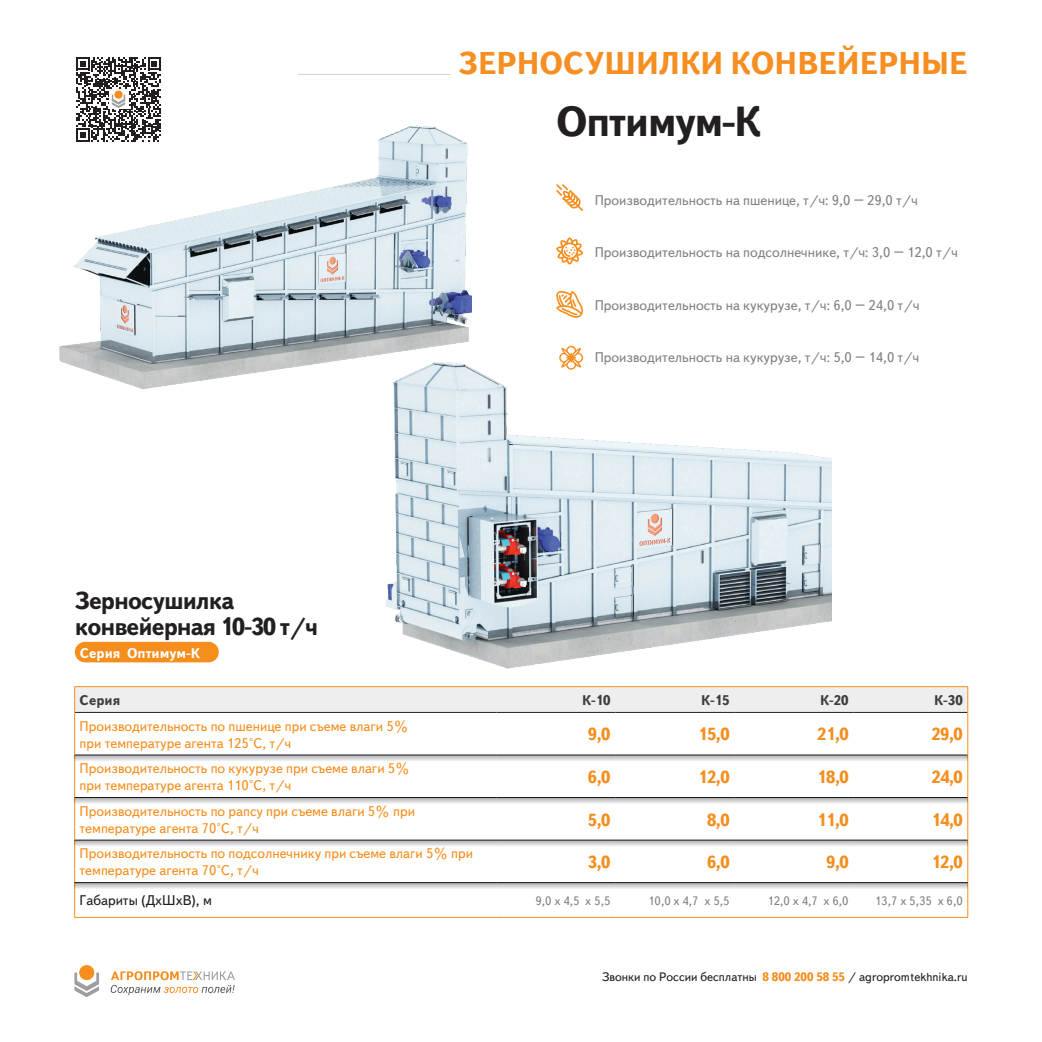
<style>
.page{position:relative;width:1042px;height:1042px;background:#fff}
.page>*{position:absolute;margin:0;border:0;box-sizing:border-box;transform-origin:0 0}
.t1{font:700 42px "Text Book C";letter-spacing:-.04em;color:#231f20}
.t2{font:700 31.5px "Text Book C";color:#f68e21}
.t3{font:700 24.5px/26.2px "Text Book C";letter-spacing:-.04em;color:#231f20}
.t4{font:700 17.5px "Text Book C";letter-spacing:-.02em;color:#f68e1e}
.t5{font:14px/16.8px "Text Book C";color:#f68e1e}
.t6{font:14px "Text Book C";color:#808285}
.t7{font:700 14px "Text Book C";color:#3e3e3f}
.t8{font:14px "Text Book C";color:#231f20}
.t9{font:700 14px "Text Book C";color:#fff}
.t10{font:12.25px "Text Book C";color:#231f20}
.t11{font:12.25px "Text Book C";color:#808285}
.s1{font-weight:700;color:#f68e1e}
</style>
<div class="page">
<div style="left:79px;top:965px;width:15px;height:15px;background:#f68e1e;border-radius:50%"></div>
<svg style="left:74px;top:972px;width:25px;height:25px"></svg>
<svg style="left:111px;top:971px;width:124px;height:24px"></svg>
<div style="left:75px;top:642px;width:144px;height:20px;background:#f68e1e;border-radius:10px"></div>
<div style="left:75px;top:686px;width:421px;height:26px;background:#eeeeef"></div>
<div style="left:496px;top:686px;width:119px;height:26px;background:#eeeeef"></div>
<div style="left:615px;top:686px;width:119px;height:26px;background:#eeeeef"></div>
<svg style="left:75px;top:713px;width:892px;height:204px"></svg>
<hr style="left:496px;top:712px;width:119px;height:1px;background:#231f20">
<hr style="left:615px;top:712px;width:119px;height:1px;background:#231f20">
<hr style="left:734px;top:712px;width:119px;height:1px;background:#231f20">
<hr style="left:853px;top:712px;width:114px;height:1px;background:#231f20">
<hr style="left:496px;top:754px;width:119px;height:1px;background:#231f20">
<hr style="left:615px;top:754px;width:119px;height:1px;background:#231f20">
<hr style="left:734px;top:754px;width:119px;height:1px;background:#231f20">
<hr style="left:853px;top:754px;width:114px;height:1px;background:#231f20">
<hr style="left:75px;top:712px;width:421px;height:1px;background:#231f20">
<hr style="left:74px;top:686px;width:422px;height:1px;background:#f68e1e">
<svg style="left:74px;top:687px;width:1px;height:25px"></svg>
<hr style="left:496px;top:686px;width:119px;height:1px;background:#f68e1e">
<hr style="left:615px;top:686px;width:119px;height:1px;background:#f68e1e">
<svg style="left:734px;top:686px;width:234px;height:26px;background:#ede9e5"></svg>
<hr style="left:74px;top:712px;width:1px;height:43px;background:#f68e1e">
<hr style="left:967px;top:712px;width:1px;height:43px;background:#f68e1e">
<hr style="left:74px;top:755px;width:1px;height:42px;background:#f68e1e">
<hr style="left:967px;top:755px;width:1px;height:42px;background:#f68e1e">
<hr style="left:74px;top:797px;width:1px;height:43px;background:#f68e1e">
<hr style="left:967px;top:797px;width:1px;height:43px;background:#f68e1e">
<hr style="left:74px;top:840px;width:1px;height:42px;background:#f68e1e">
<hr style="left:967px;top:840px;width:1px;height:42px;background:#f68e1e">
<hr style="left:74px;top:882px;width:1px;height:35px;background:#f68e1e">
<hr style="left:967px;top:882px;width:1px;height:35px;background:#f68e1e">
<hr style="left:75px;top:754px;width:421px;height:1px;background:#231f20">
<hr style="left:74px;top:917px;width:422px;height:1px;background:#f68e1e">
<hr style="left:496px;top:917px;width:119px;height:1px;background:#f68e1e">
<hr style="left:615px;top:917px;width:119px;height:1px;background:#f68e1e">
<hr style="left:734px;top:917px;width:119px;height:1px;background:#f68e1e">
<hr style="left:853px;top:917px;width:115px;height:1px;background:#f68e1e">
<svg style="left:75px;top:755px;width:892px;height:12px"></svg>
<svg style="left:75px;top:797px;width:892px;height:13px"></svg>
<svg style="left:75px;top:840px;width:892px;height:12px"></svg>
<svg style="left:75px;top:882px;width:892px;height:13px"></svg>
<svg style="left:556px;top:184px;width:27px;height:27px"></svg>
<img style="left:59px;top:58px;width:409px;height:331px">
<hr style="left:298px;top:74px;width:153px;height:1px;background:#d1d2d4">
<img style="left:359px;top:211px;width:473px;height:458px">
<h2 class="t2" style="left:458px;top:45px;width:510px">ЗЕРНОСУШИЛКИ КОНВЕЙЕРНЫЕ</h2>
<h1 class="t1" style="left:556px;top:98px;width:207px">Оптимум-К</h1>
<p class="t6" style="left:595px;top:192px;width:325px">Производительность на пшенице, т/ч: 9,0 – 29,0 т/ч</p>
<p class="t6" style="left:595px;top:244px;width:365px">Производительность на подсолнечнике, т/ч: 3,0 – 12,0 т/ч</p>
<h3 class="t3" style="left:75px;top:587px;width:245px">Зерносушилка конвейерная 10-30 т/ч</h3>
<p class="t9" style="left:80px;top:645px;width:122px">Серия Оптимум-К</p>
<p class="t6" style="left:595px;top:297px;width:326px">Производительность на кукурузе, т/ч: 6,0 – 24,0 т/ч</p>
<p class="t6" style="left:595px;top:350px;width:326px">Производительность на кукурузе, т/ч: 5,0 – 14,0 т/ч</p>
<p class="t7" style="left:80px;top:692px;width:42px">Серия</p>
<p class="t7" style="left:582px;top:692px;width:30px">К-10</p>
<p class="t7" style="left:701px;top:692px;width:30px">К-15</p>
<p class="t7" style="left:820px;top:692px;width:30px">К-20</p>
<p class="t7" style="left:934px;top:692px;width:30px">К-30</p>
<p class="t5" style="left:80px;top:718px;width:330px">Производительность по пшенице при съеме влаги 5% при температуре агента 125°С, т/ч</p>
<p class="t4" style="left:588px;top:724px;width:24px">9,0</p>
<p class="t4" style="left:698px;top:724px;width:33px">15,0</p>
<p class="t4" style="left:817px;top:724px;width:33px">21,0</p>
<p class="t4" style="left:931px;top:724px;width:33px">29,0</p>
<p class="t5" style="left:80px;top:760px;width:332px">Производительность по кукурузе при съеме влаги 5% при температуре агента 110°С, т/ч</p>
<p class="t4" style="left:588px;top:767px;width:24px">6,0</p>
<p class="t4" style="left:698px;top:767px;width:33px">12,0</p>
<p class="t4" style="left:817px;top:767px;width:33px">18,0</p>
<p class="t4" style="left:931px;top:767px;width:33px">24,0</p>
<p class="t5" style="left:80px;top:803px;width:337px">Производительность по рапсу при съеме влаги 5% при температуре агента 70°С, т/ч</p>
<p class="t4" style="left:588px;top:809px;width:24px">5,0</p>
<p class="t4" style="left:707px;top:809px;width:24px">8,0</p>
<p class="t4" style="left:817px;top:809px;width:33px">11,0</p>
<p class="t4" style="left:931px;top:809px;width:33px">14,0</p>
<p class="t5" style="left:80px;top:845px;width:395px">Производительность по подсолнечнику при съеме влаги 5% при температуре агента 70°С, т/ч</p>
<p class="t4" style="left:588px;top:852px;width:24px">3,0</p>
<p class="t4" style="left:707px;top:852px;width:24px">6,0</p>
<p class="t4" style="left:826px;top:852px;width:24px">9,0</p>
<p class="t4" style="left:931px;top:852px;width:33px">12,0</p>
<p class="t8" style="left:80px;top:893px;width:134px">Габариты (ДхШхВ), м</p>
<p class="t11" style="left:535px;top:894px;width:77px">9,0 х 4,5 х 5,5</p>
<p class="t11" style="left:648px;top:894px;width:83px">10,0 х 4,7 х 5,5</p>
<p class="t11" style="left:767px;top:894px;width:83px">12,0 х 4,7 х 6,0</p>
<p class="t11" style="left:875px;top:894px;width:89px">13,7 х 5,35 х 6,0</p>
<p class="t10" style="left:602px;top:970px;width:367px">Звонки по России бесплатны <span class="s1">8 800 200 58 55</span> / agropromtekhnika.ru</p>
</div>
